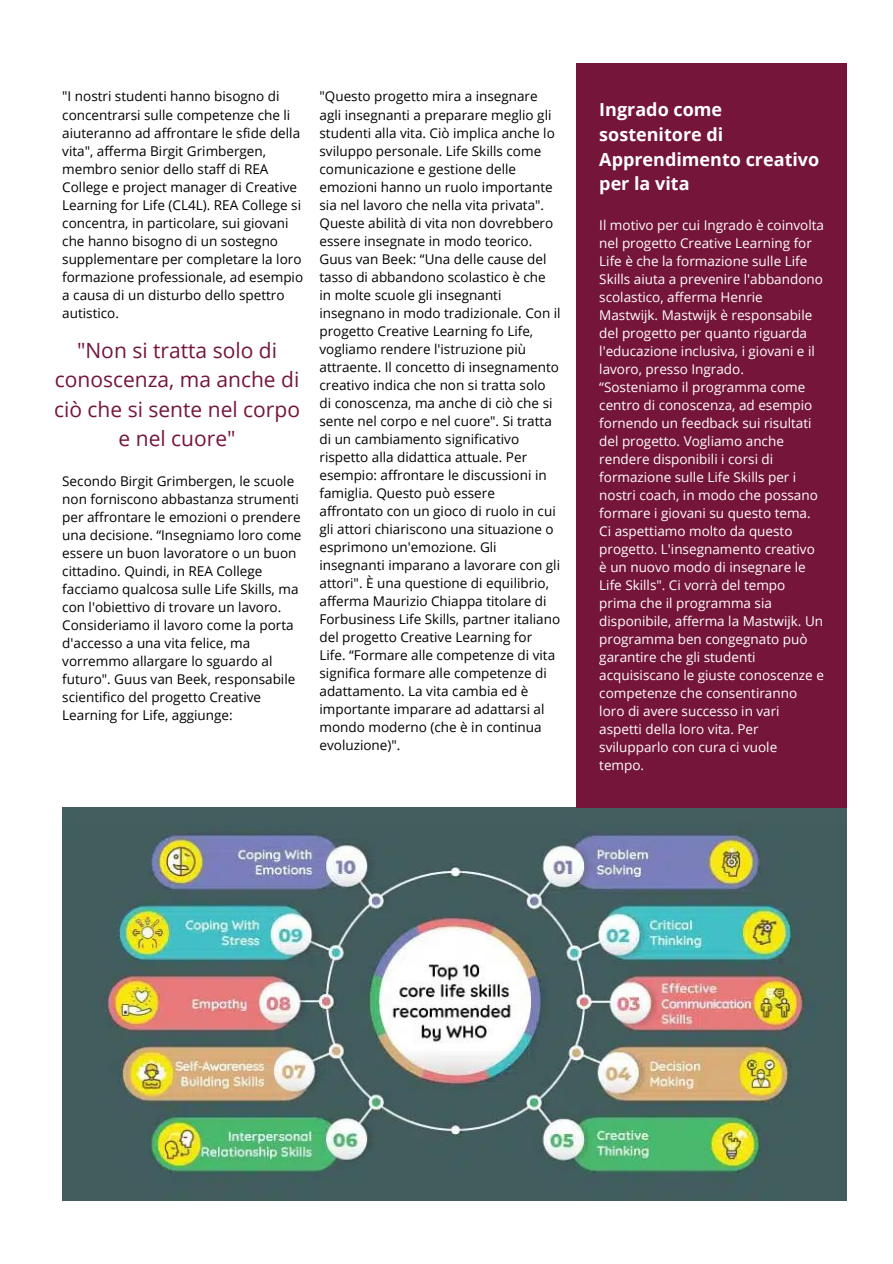
<style>
.page{position:relative;width:893px;height:1264px;background:#fff}
.page>*{position:absolute;margin:0;border:0;box-sizing:border-box;transform-origin:0 0}
.t1{font:21px/29.2px "Open Sans";color:#75153a;text-align:center}
.t2{font:700 18px/24.8px "Open Sans";color:#fff}
.t3{font:13.5px/18px "Open Sans";color:#000}
.t4{font:13.5px/18px "Open Sans";color:#fff}
</style>
<div class="page">
<img style="left:62px;top:807px;width:784px;height:393px">
<div style="left:576px;top:63px;width:271px;height:744px;background:#75153a"></div>
<p class="t3" style="left:62px;top:87px;width:242px">"I nostri studenti hanno bisogno di concentrarsi sulle competenze che li aiuteranno ad affrontare le sfide della vita", afferma Birgit Grimbergen, membro senior dello staff di REA College e project manager di Creative Learning for Life (CL4L). REA College si concentra, in particolare, sui giovani che hanno bisogno di un sostegno supplementare per completare la loro formazione professionale, ad esempio a causa di un disturbo dello spettro autistico.</p>
<p class="t3" style="left:319px;top:87px;width:242px">"Questo progetto mira a insegnare agli insegnanti a preparare meglio gli studenti alla vita. Ciò implica anche lo sviluppo personale. Life Skills come comunicazione e gestione delle emozioni hanno un ruolo importante sia nel lavoro che nella vita privata".<br>Queste abilità di vita non dovrebbero essere insegnate in modo teorico.<br>Guus van Beek: “Una delle cause del tasso di abbandono scolastico è che in molte scuole gli insegnanti insegnano in modo tradizionale. Con il progetto Creative Learning fo Life, vogliamo rendere l'istruzione più attraente. Il concetto di insegnamento creativo indica che non si tratta solo di conoscenza, ma anche di ciò che si sente nel corpo e nel cuore". Si tratta di un cambiamento significativo rispetto alla didattica attuale. Per esempio: affrontare le discussioni in famiglia. Questo può essere affrontato con un gioco di ruolo in cui gli attori chiariscono una situazione o esprimono un'emozione. Gli insegnanti imparano a lavorare con gli attori". È una questione di equilibrio, afferma Maurizio Chiappa titolare di Forbusiness Life Skills, partner italiano del progetto Creative Learning for Life. “Formare alle competenze di vita significa formare alle competenze di adattamento. La vita cambia ed è importante imparare ad adattarsi al mondo moderno (che è in continua evoluzione)".</p>
<p class="t1" style="left:54px;top:335px;width:247px">"Non si tratta solo di conoscenza, ma anche di ciò che si sente nel corpo e nel cuore"</p>
<p class="t3" style="left:62px;top:471px;width:241px">Secondo Birgit Grimbergen, le scuole non forniscono abbastanza strumenti per affrontare le emozioni o prendere una decisione. “Insegniamo loro come essere un buon lavoratore o un buon cittadino. Quindi, in REA College facciamo qualcosa sulle Life Skills, ma con l'obiettivo di trovare un lavoro.<br>Consideriamo il lavoro come la porta d'accesso a una vita felice, ma vorremmo allargare lo sguardo al futuro". Guus van Beek, responsabile scientifico del progetto Creative Learning for Life, aggiunge:</p>
<p class="t2" style="left:599px;top:97px;width:221px">Ingrado come sostenitore di<br>Apprendimento creativo per la vita</p>
<p class="t4" style="left:599px;top:215px;width:226px">Il motivo per cui Ingrado è coinvolta nel progetto Creative Learning for<br>Life è che la formazione sulle Life<br>Skills aiuta a prevenire l'abbandono scolastico, afferma Henrie<br>Mastwijk. Mastwijk è responsabile del progetto per quanto riguarda l'educazione inclusiva, i giovani e il lavoro, presso Ingrado. “Sosteniamo il programma come centro di conoscenza, ad esempio fornendo un feedback sui risultati del progetto. Vogliamo anche rendere disponibili i corsi di formazione sulle Life Skills per i nostri coach, in modo che possano formare i giovani su questo tema.<br>Ci aspettiamo molto da questo progetto. L'insegnamento creativo è un nuovo modo di insegnare le<br>Life Skills". Ci vorrà del tempo prima che il programma sia disponibile, afferma la Mastwijk. Un programma ben congegnato può garantire che gli studenti acquisiscano le giuste conoscenze e competenze che consentiranno loro di avere successo in vari aspetti della loro vita. Per svilupparlo con cura ci vuole tempo.</p>
</div>
